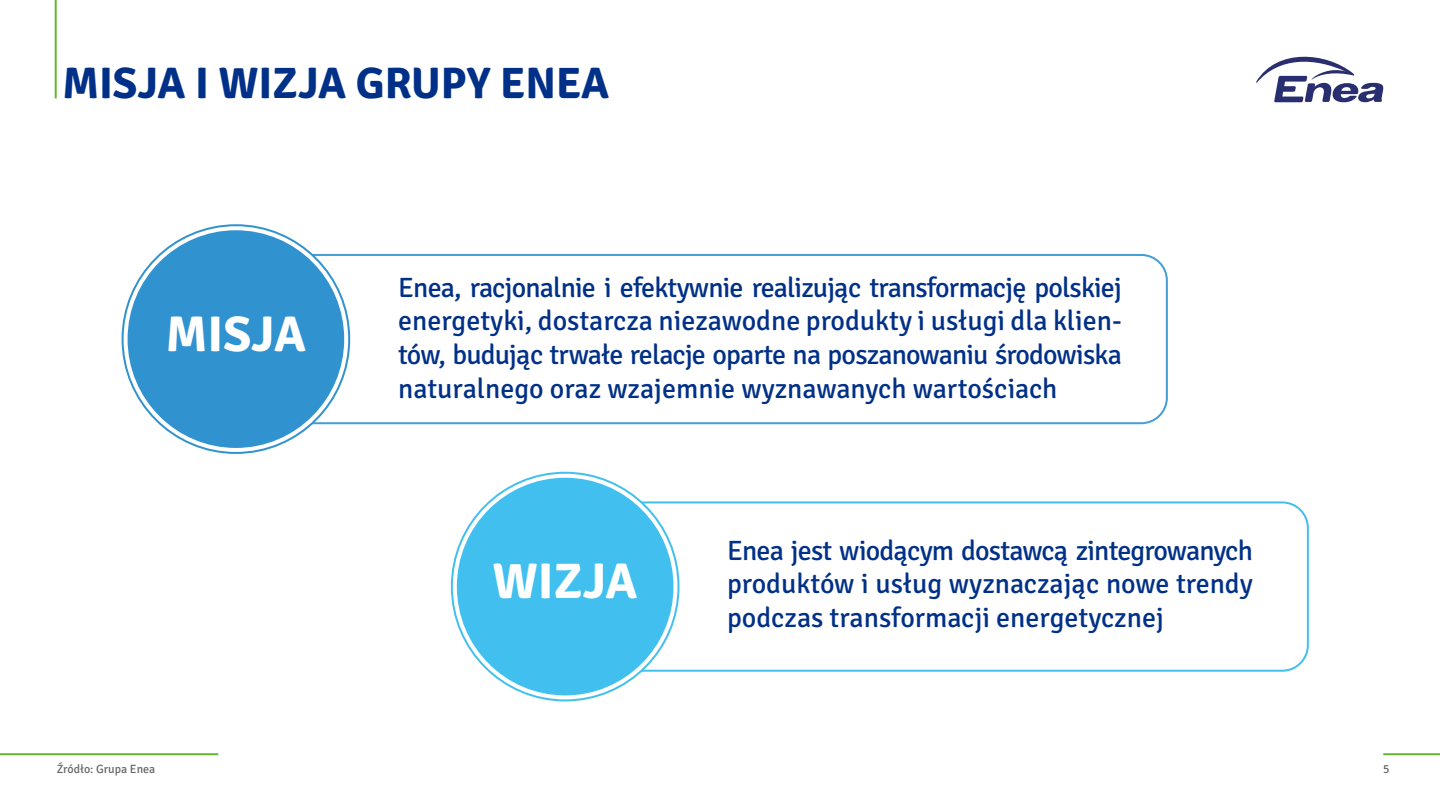
<style>
.page{position:relative;width:1440px;height:811px;background:#fff}
.page>*{position:absolute;margin:0;border:0;box-sizing:border-box;transform-origin:0 0}
.t1{font:700 50px "Signika";color:#fff}
.t2{font:700 44px "Signika";color:#003087}
.t3{font:28px/33.6px "Signika";color:#003087;text-align:justify}
.t4{font:12px "Signika";color:#666}
</style>
<div class="page">
<hr style="left:0;top:752px;width:218px;height:2px;background:#66b32e">
<hr style="left:1383px;top:752px;width:57px;height:2px;background:#66b32e">
<hr style="left:55px;top:0;width:2px;height:98px;background:#66b32e">
<svg style="left:1256px;top:56px;width:128px;height:46px"></svg>
<div style="left:561px;top:501px;width:748px;height:170px;border:2px solid #41c0f0;border-radius:26px"></div>
<div style="left:257px;top:254px;width:911px;height:170px;border:2px solid #449dd7;border-radius:26px"></div>
<div style="left:455px;top:475px;width:220px;height:222px;background:#41c0f0;border-radius:50%"></div>
<div style="left:126px;top:228px;width:220px;height:221px;background:#3192d0;border-radius:50%"></div>
<h2 class="t2" style="left:62px;top:57px;width:548px">MISJA I WIZJA GRUPY ENEA</h2>
<h1 class="t1" style="left:166px;top:303px;width:142px">MISJA</h1>
<p class="t3" style="left:398px;top:271px;width:725px">Enea, racjonalnie i efektywnie realizując transformację polskiej energetyki, dostarcza niezawodne produkty i usługi dla klien&shy;tów, budując trwałe relacje oparte na poszanowaniu środowiska naturalnego oraz wzajemnie wyznawanych wartościach</p>
<h1 class="t1" style="left:493px;top:550px;width:146px">WIZJA</h1>
<p class="t3" style="left:727px;top:533px;width:527px">Enea jest wiodącym dostawcą zintegrowanych produktów i usług wyznaczając nowe trendy podczas transformacji energetycznej</p>
<p class="t4" style="left:57px;top:761px;width:100px">Źródło: Grupa Enea</p>
<p class="t4" style="left:1383px;top:761px;width:8px">5</p>
</div>
